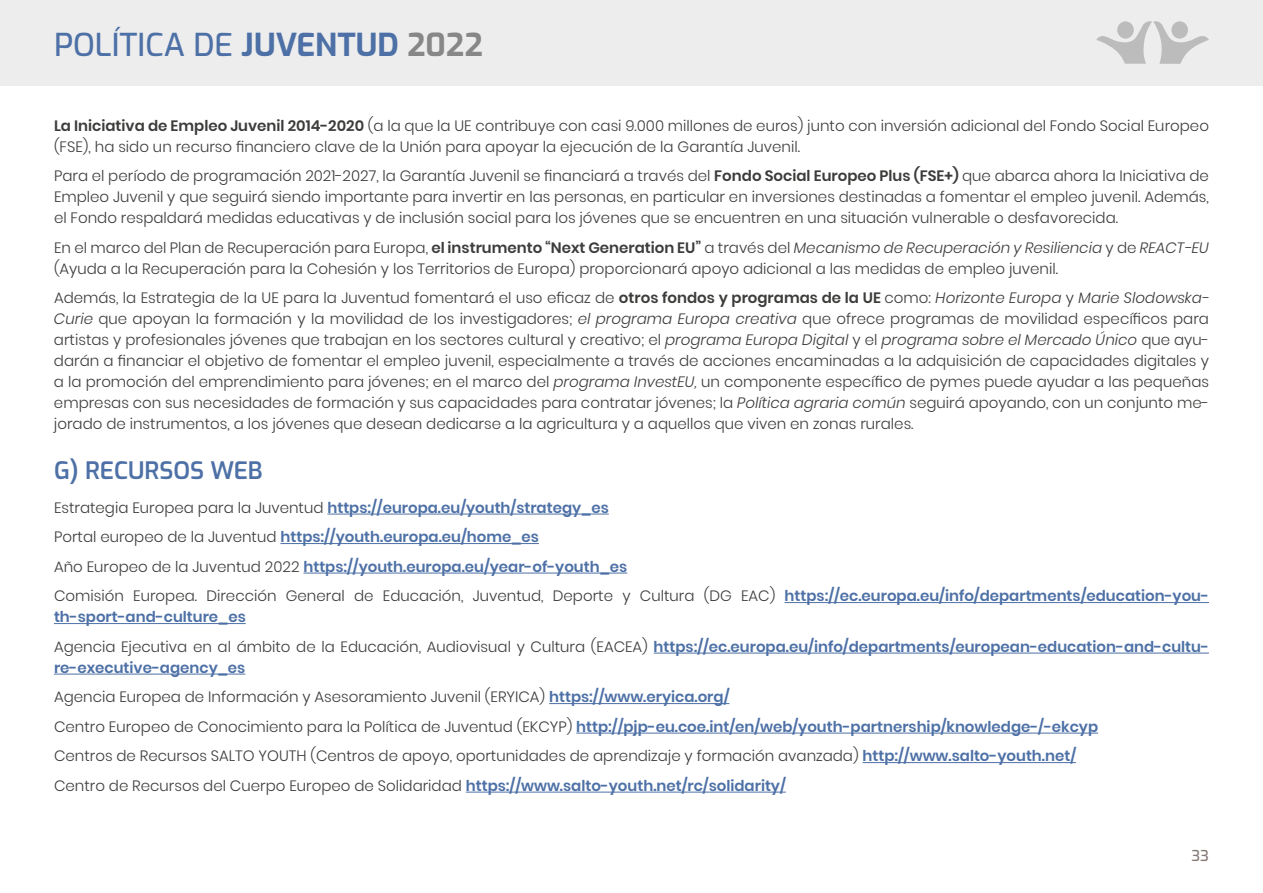
<style>
.page{position:relative;width:1263px;height:893px;background:#fff}
.page>*{position:absolute;margin:0;border:0;box-sizing:border-box;transform-origin:0 0}
.t1{font:500 31.5px "Exo";color:#4d70a6}
.t2{font:600 24px "Exo";color:#4d70a6}
.t3{font:300 15px/21px "Poppins";color:#3c3c3b}
.t4{font:600 15px/29.5px "Poppins";color:#4d70a6}
.t5{font:500 15px "Exo";color:#867b77}
.s1{font-weight:700}
.s2{font-weight:700;color:#878787}
.s3{font-weight:600}
.s4{font-style:italic}
.s5{font-weight:300;color:#3c3c3b}
.s6{font-weight:600;color:#4d70a6}
</style>
<div class="page">
<hr style="left:327px;top:514px;width:282px;height:1px;background:#4d70a6">
<hr style="left:280px;top:543px;width:259px;height:1px;background:#4d70a6">
<hr style="left:303px;top:573px;width:324px;height:1px;background:#4d70a6">
<hr style="left:784px;top:602px;width:425px;height:1px;background:#4d70a6">
<hr style="left:54px;top:623px;width:192px;height:1px;background:#4d70a6">
<hr style="left:654px;top:653px;width:555px;height:1px;background:#4d70a6">
<hr style="left:54px;top:674px;width:191px;height:1px;background:#4d70a6">
<hr style="left:549px;top:703px;width:180px;height:1px;background:#4d70a6">
<hr style="left:576px;top:733px;width:522px;height:1px;background:#4d70a6">
<hr style="left:862px;top:762px;width:214px;height:1px;background:#4d70a6">
<hr style="left:466px;top:792px;width:320px;height:1px;background:#4d70a6">
<div style="left:0;top:0;width:1263px;height:85px;background:#ededed"></div>
<svg style="left:1096px;top:21px;width:113px;height:43px"></svg>
<h1 class="t1" style="left:54px;top:22px;width:430px">POLÍTICA DE <span class="s1">JUVENTUD</span> <span class="s2">2022</span></h1>
<p class="t3" style="left:54px;top:115px;width:1156px"><span class="s3">La Iniciativa de Empleo Juvenil 2014-2020</span> (a la que la UE contribuye con casi 9.000 millones de euros) junto con inversión adicional del Fondo Social Europeo (FSE), ha sido un recurso financiero clave de la Unión para apoyar la ejecución de la Garantía Juvenil.</p>
<p class="t3" style="left:54px;top:165px;width:1156px;text-align:justify">Para el período de programación 2021-2027, la Garantía Juvenil se financiará a través del <span class="s3">Fondo Social Europeo Plus (FSE+)</span> que abarca ahora la Iniciativa de Empleo Juvenil y que seguirá siendo importante para invertir en las personas, en particular en inversiones destinadas a fomentar el empleo juvenil. Además, el Fondo respaldará medidas educativas y de inclusión social para los jóvenes que se encuentren en una situación vulnerable o desfavorecida.</p>
<p class="t3" style="left:54px;top:237px;width:1156px">En el marco del Plan de Recuperación para Europa, <span class="s3">el instrumento “Next Generation EU”</span> a través del <span class="s4">Mecanismo de Recuperación y Resiliencia</span> y de <span class="s4">REACT-EU </span>(Ayuda a la Recuperación para la Cohesión y los Territorios de Europa) proporcionará apoyo adicional a las medidas de empleo juvenil.</p>
<p class="t3" style="left:54px;top:287px;width:1157px;text-align:justify">Además, la Estrategia de la UE para la Juventud fomentará el uso eficaz de <span class="s3">otros fondos y programas de la UE</span> como: <span class="s4">Horizonte Europa</span> y <span class="s4">Marie Slodowska-Curie</span> que apoyan la formación y la movilidad de los investigadores; <span class="s4">el programa Europa creativa</span> que ofrece programas de movilidad específicos para artistas y profesionales jóvenes que trabajan en los sectores cultural y creativo; el <span class="s4">programa Europa Digital</span> y el <span class="s4">programa sobre el Mercado Único</span> que ayu&shy;darán a financiar el objetivo de fomentar el empleo juvenil, especialmente a través de acciones encaminadas a la adquisición de capacidades digitales y a la promoción del emprendimiento para jóvenes; en el marco del <span class="s4">programa InvestEU,</span> un componente específico de pymes puede ayudar a las pequeñas empresas con sus necesidades de formación y sus capacidades para contratar jóvenes; la <span class="s4">Política agraria común</span> seguirá apoyando, con un conjunto me&shy;jorado de instrumentos, a los jóvenes que desean dedicarse a la agricultura y a aquellos que viven en zonas rurales.</p>
<h2 class="t2" style="left:54px;top:453px;width:210px">G) RECURSOS WEB</h2>
<p class="t4" style="left:54px;top:493px;width:1156px"><span class="s5">Estrategia Europea para la Juventud</span> https://europa.eu/youth/strategy_es<br><span class="s5">Portal europeo de la Juventud</span> https://youth.europa.eu/home_es<br><span class="s5">Año Europeo de la Juventud 2022</span> https://youth.europa.eu/year-of-youth_es<br><span class="s5">Comisión Europea. Dirección General de Educación, Juventud, Deporte y Cultura (DG EAC)</span> https://ec.europa.eu/info/departments/education-you-</p>
<p class="t4" style="left:54px;top:602px;width:1156px">th-sport-and-culture_es<br><span class="s5">Agencia Ejecutiva en al ámbito de la Educación, Audiovisual y Cultura (EACEA)</span> https://ec.europa.eu/info/departments/european-education-and-cultu-</p>
<p class="t3" style="left:54px;top:653px;width:1046px;line-height:29.5px"><span class="s6">re-executive-agency_es<br></span>Agencia Europea de Información y Asesoramiento Juvenil (ERYICA) <span class="s6">https://www.eryica.org/<br></span>Centro Europeo de Conocimiento para la Política de Juventud (EKCYP) <span class="s6">http://pjp-eu.coe.int/en/web/youth-partnership/knowledge-/-ekcyp </span>Centros de Recursos SALTO YOUTH (Centros de apoyo, oportunidades de aprendizaje y formación avanzada) <span class="s6">http://www.salto-youth.net/ </span>Centro de Recursos del Cuerpo Europeo de Solidaridad <span class="s6">https://www.salto-youth.net/rc/solidarity/</span></p>
<p class="t5" style="left:1191px;top:845px;width:19px">33</p>
</div>
